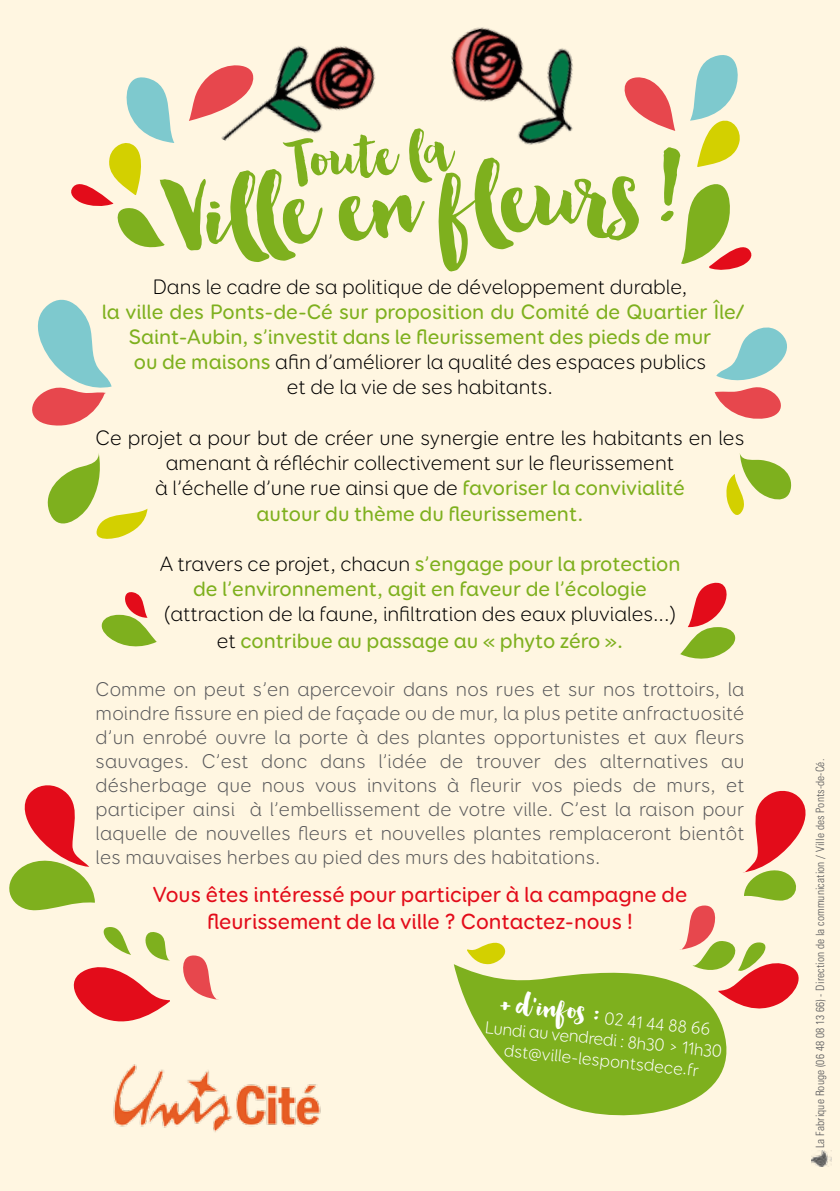
<style>
.page{position:relative;width:840px;height:1191px;background:#fff}
.page>*{position:absolute;margin:0;border:0;box-sizing:border-box;transform-origin:0 0}
.t1{font:500 22px/26.4px "Booster Next FY";color:#e30c1a;text-align:center}
.t2{font:300 21px/25.2px "Booster Next FY";color:#000;text-align:center}
.t3{font:500 21px/25.2px "Booster Next FY";color:#7eb01e;text-align:center}
.t4{font:300 20px/24px "Booster Next FY";letter-spacing:.01em;color:#58585a;text-align:justify}
.t5{font:300 17.4px/21px "Booster Next FY";color:#fff;text-align:center}
.t6{font:300 condensed 11.4px "Univers LT Std";letter-spacing:.01em;color:#58585a}
.s1{font-weight:300;color:#000}
.s2{font-weight:500;color:#7eb01e}
.s3{font-family:"Bonjour";font-weight:400;font-size:30.8px}
</style>
<div class="page">
<div style="left:0;top:0;width:839px;height:1191px;background:#fff6e1"></div>
<img style="left:221px;top:46px;width:155px;height:95px">
<img style="left:451px;top:27px;width:122px;height:118px">
<img style="left:811px;top:1150px;width:20px;height:16px">
<svg style="left:177px;top:147px;width:503px;height:125px"></svg>
<svg style="left:282px;top:128px;width:173px;height:59px"></svg>
<svg style="left:453px;top:964px;width:274px;height:152px;fill:#7eb01e"></svg>
<svg style="left:467px;top:942px;width:39px;height:22px"></svg>
<img style="left:113px;top:1064px;width:208px;height:68px">
<svg style="left:714px;top:327px;width:73px;height:92px"></svg>
<svg style="left:624px;top:77px;width:51px;height:54px"></svg>
<svg style="left:678px;top:790px;width:128px;height:224px"></svg>
<svg style="left:726px;top:453px;width:66px;height:62px"></svg>
<svg style="left:680px;top:582px;width:56px;height:77px"></svg>
<svg style="left:678px;top:176px;width:74px;height:95px"></svg>
<svg style="left:690px;top:55px;width:50px;height:112px"></svg>
<svg style="left:183px;top:955px;width:33px;height:44px"></svg>
<svg style="left:32px;top:299px;width:79px;height:127px"></svg>
<svg style="left:189px;top:64px;width:70px;height:57px"></svg>
<svg style="left:73px;top:927px;width:97px;height:95px"></svg>
<svg style="left:9px;top:785px;width:86px;height:126px"></svg>
<svg style="left:47px;top:453px;width:100px;height:86px"></svg>
<svg style="left:101px;top:592px;width:56px;height:55px"></svg>
<svg style="left:71px;top:77px;width:106px;height:171px"></svg>
<p class="t2" style="left:153px;top:274px;width:536px">Dans le cadre de sa politique de développement durable,</p>
<p class="t3" style="left:102px;top:299px;width:643px">la ville des Ponts-de-Cé sur proposition du Comité de Quartier Île/ Saint-Aubin, s’investit dans le fleurissement des pieds de mur<br>ou de maisons <span class="s1">afin d’améliorer la qualité des espaces publics<br>et de la vie de ses habitants.</span></p>
<p class="t2" style="left:96px;top:425px;width:649px">Ce projet a pour but de créer une synergie entre les habitants en les amenant à réfléchir collectivement sur le fleurissement<br>à l’échelle d’une rue ainsi que de <span class="s2">favoriser la convivialité<br>autour du thème du fleurissement.</span></p>
<p class="t3" style="left:159px;top:551px;width:522px"><span class="s1">A travers ce projet, chacun</span> s’engage pour la protection de l’environnement, agit en faveur de l’écologie</p>
<p class="t2" style="left:164px;top:601px;width:513px;line-height:26.4px">(attraction de la faune, infiltration des eaux pluviales...) et <span class="s2">contribue au passage au « phyto zéro ».</span></p>
<p class="t4" style="left:96px;top:677px;width:650px">Comme on peut s’en apercevoir dans nos rues et sur nos trottoirs, la moindre fissure en pied de façade ou de mur, la plus petite anfractuosité d’un enrobé ouvre la porte à des plantes opportunistes et aux fleurs sauvages. C’est donc dans l’idée de trouver des alternatives au désherbage que nous vous invitons à fleurir vos pieds de murs, et participer ainsi à l’embellissement de votre ville. C’est la raison pour laquelle de nouvelles fleurs et nouvelles plantes remplaceront bientôt les mauvaises herbes au pied des murs des habitations.</p>
<p class="t1" style="left:152px;top:881px;width:536px">Vous êtes intéressé pour participer à la campagne de fleurissement de la ville ? Contactez-nous !</p>
<p class="t5" style="left:488px;top:995px;width:240px;rotate:6deg"><span class="s3">+ d’infos :</span> 02 41 44 88 66<br>Lundi au vendredi : 8h30 &gt; 11h30 dst@ville-lespontsdece.fr</p>
<p class="t6" style="left:812px;top:1148px;width:391px;rotate:-90deg">La Fabrique Rouge (06 48 08 13 66) - Direction de la communication / Ville des Ponts-de-Cé.</p>
</div>
